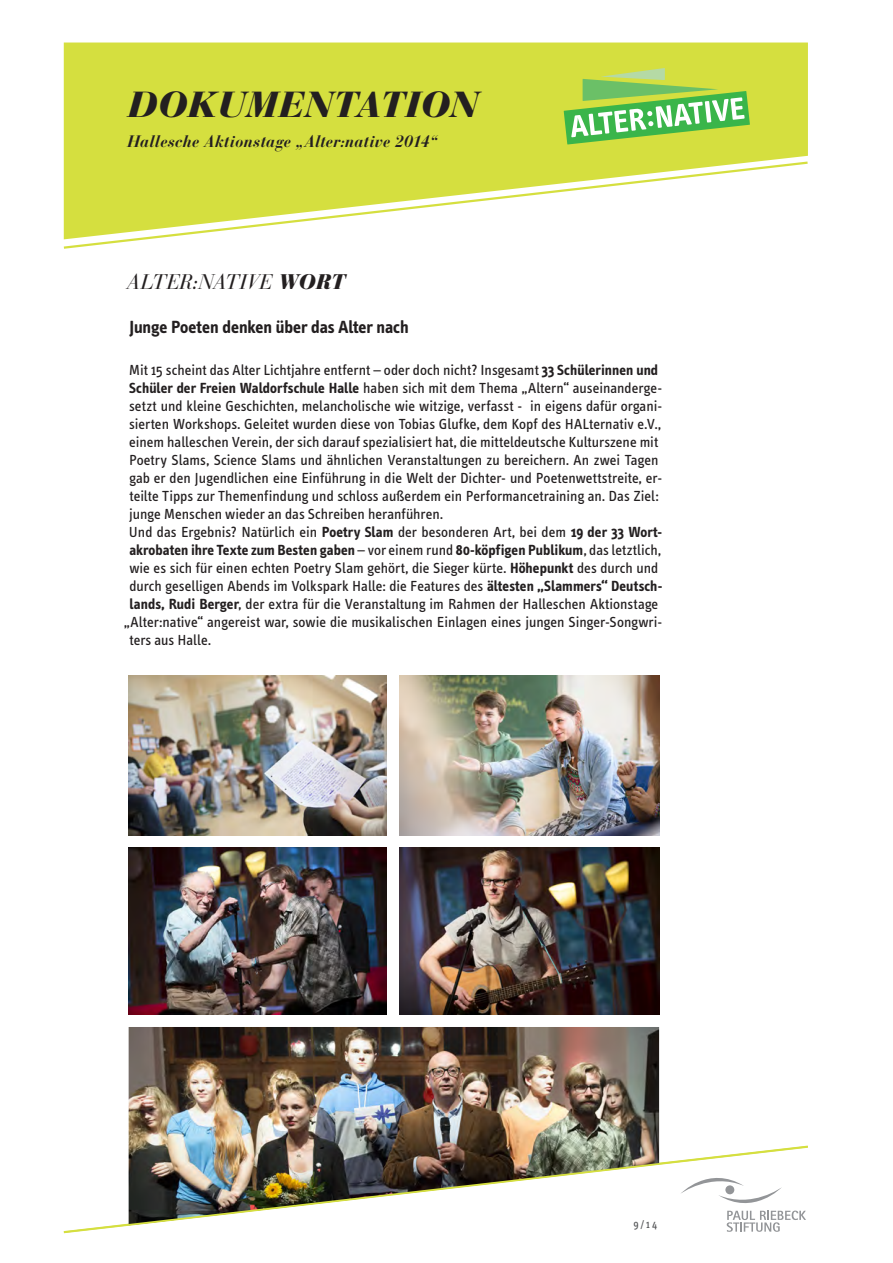
<style>
.page{position:relative;width:893px;height:1263px;background:#fff}
.page>*{position:absolute;margin:0;border:0;box-sizing:border-box;transform-origin:0 0}
.t1{font:italic 900 36px "Bauer Bodoni LT";color:#231f20}
.Unterüberschrift_3_A{font:italic 21px "Bauer Bodoni LT";letter-spacing:.02em;color:#231f20}
.Fließtext{font:700 18px "Info Text";letter-spacing:-.005em;color:#231f20}
.t2{font:italic 700 16.5px "Bauer Bodoni LT";letter-spacing:.005em;color:#231f20}
.Fließtext-2{font:15px/18px "Info Text";color:#231f20}
.Fließtext-3{font:700 15px "Info Text";letter-spacing:.005em;color:#231f20}
.t3{font:11.25px "Info Text";color:#57585a}
.s1{font-weight:900}
.s2{font-weight:700}
.s3{font-weight:400}
</style>
<div class="page">
<div style="left:64px;top:43px;width:744px;height:117px;background:#d5df3f"></div>
<svg style="left:564px;top:68px;width:186px;height:76px"></svg>
<svg style="left:63px;top:160px;width:745px;height:89px"></svg>
<img style="left:129px;top:1027px;width:530px;height:118px">
<img style="left:129px;top:676px;width:258px;height:159px">
<img style="left:400px;top:676px;width:259px;height:159px">
<img style="left:129px;top:848px;width:258px;height:166px">
<img style="left:63px;top:1145px;width:745px;height:89px">
<img style="left:400px;top:848px;width:259px;height:166px">
<h1 class="t1" style="left:128px;top:82px;width:352px">DOKUMENTATION</h1>
<p class="t2" style="left:128px;top:131px;width:312px">Hallesche Aktionstage „Alter:native 2014“</p>
<p class="Unterüberschrift_3_A" style="left:127px;top:269px;width:219px">ALTER:NATIVE <span class="s1">WORT</span></p>
<p class="Fließtext" style="left:129px;top:317px;width:281px">Junge Poeten denken über das Alter nach</p>
<p class="Fließtext-2" style="left:129px;top:361px;width:535px">Mit 15 scheint das Alter Lichtjahre entfernt – oder doch nicht? Insgesamt <span class="s2">33 Schülerinnen und Schüler der Freien Waldorfschule Halle</span> haben sich mit dem Thema „Altern“ auseinanderge&shy;setzt und kleine Geschichten, melancholische wie witzige, verfasst - in eigens dafür organi&shy;sierten Workshops. Geleitet wurden diese von Tobias Glufke, dem Kopf des HALternativ e.V., einem halleschen Verein, der sich darauf spezialisiert hat, die mitteldeutsche Kulturszene mit Poetry Slams, Science Slams und ähnlichen Veranstaltungen zu bereichern. An zwei Tagen gab er den Jugendlichen eine Einführung in die Welt der Dichter- und Poetenwettstreite, er&shy;teilte Tipps zur Themenfindung und schloss außerdem ein Performancetraining an. Das Ziel: junge Menschen wieder an das Schreiben heranführen.</p>
<p class="Fließtext-2" style="left:129px;top:523px;width:535px">Und das Ergebnis? Natürlich ein <span class="s2">Poetry Slam</span> der besonderen Art, bei dem <span class="s2">19 der 33 Wort-</span></p>
<p class="Fließtext-3" style="left:129px;top:541px;width:533px">akrobaten ihre Texte zum Besten gaben <span class="s3">– vor einem rund</span> 80-köpfigen Publikum<span class="s3">, das letztlich,</span></p>
<p class="Fließtext-2" style="left:129px;top:559px;width:530px">wie es sich für einen echten Poetry Slam gehört, die Sieger kürte. <span class="s2">Höhepunkt</span> des durch und</p>
<p class="Fließtext-2" style="left:129px;top:577px;width:534px">durch geselligen Abends im Volkspark Halle: die Features des <span class="s2">ältesten „Slammers“ Deutsch-</span></p>
<p class="Fließtext-2" style="left:130px;top:595px;width:530px"><span class="s2">lands, Rudi Berger</span>, der extra für die Veranstaltung im Rahmen der Halleschen Aktionstage</p>
<p class="Fließtext-2" style="left:124px;top:613px;width:540px">„Alter:native“ angereist war, sowie die musikalischen Einlagen eines jungen Singer-Songwri-</p>
<p class="Fließtext-2" style="left:129px;top:631px;width:83px">ters aus Halle.</p>
<p class="t3" style="left:633px;top:1218px;width:25px">9/14</p>
</div>
